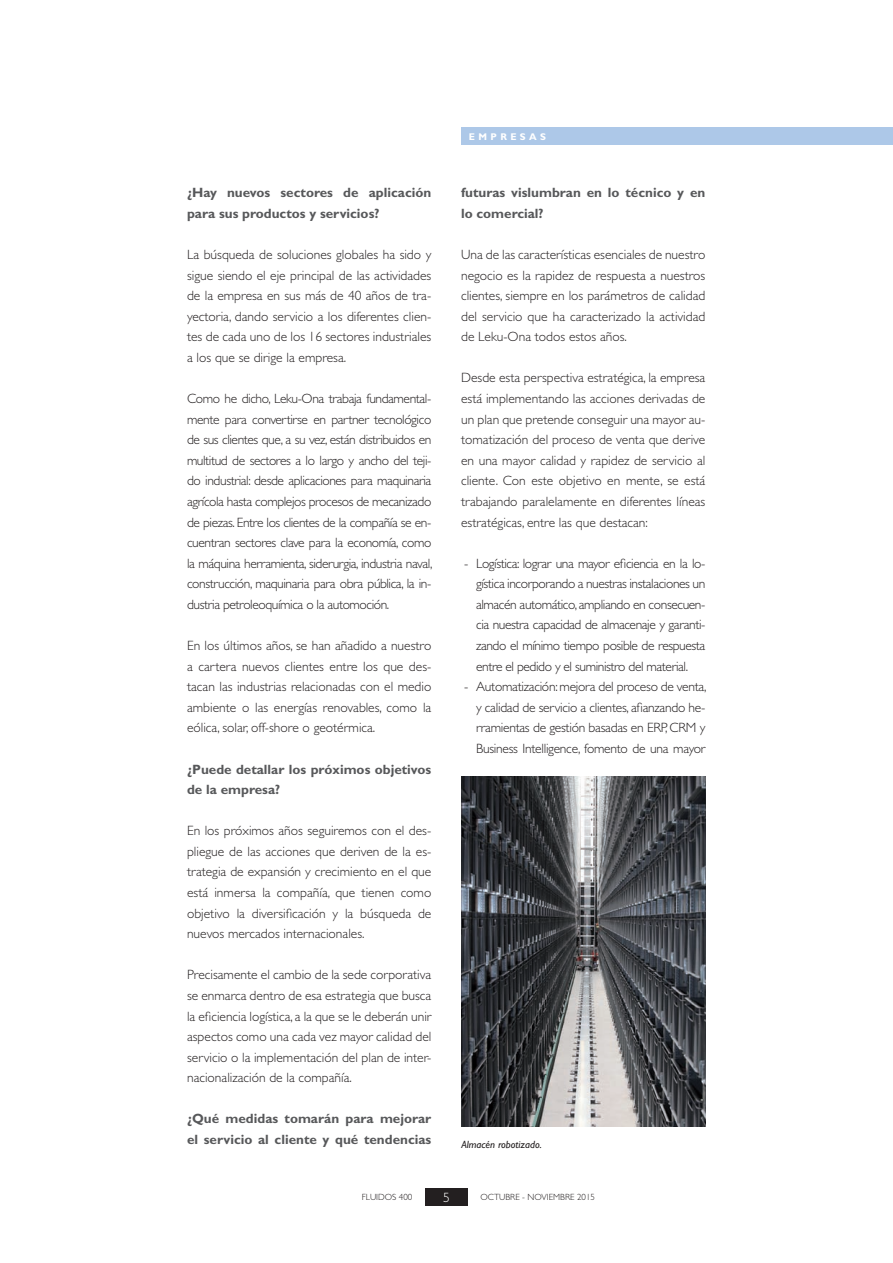
<style>
.page{position:relative;width:893px;height:1263px;background:#fff}
.page>*{position:absolute;margin:0;border:0;box-sizing:border-box;transform-origin:0 0}
.Text_base{font:300 13.5px/20.5px "Gill Sans";color:#231f20;text-align:justify}
.Text_base-2{font:700 13.5px/20.5px "Gill Sans";color:#57585a}
.t1{font:300 13.5px "Gill Sans";color:#fff}
.Peu_de_foto{font:italic 10.5px "Gill Sans";color:#231f20}
.t2{font:700 9.75px "Gill Sans";letter-spacing:.35em;color:#fff}
.t3{font:300 9px "Gill Sans";color:#231f20}
</style>
<div class="page">
<div style="left:425px;top:1188px;width:43px;height:17px;background:#231f20"></div>
<div style="left:461px;top:128px;width:432px;height:17px;background:#adc8e8"></div>
<img style="left:461px;top:777px;width:244px;height:350px">
<p class="Text_base-2" style="left:187px;top:182px;width:246px">¿Hay nuevos sectores de aplicación para sus productos y servicios?</p>
<p class="Text_base" style="left:187px;top:244px;width:246px">La búsqueda de soluciones globales ha sido y sigue siendo el eje principal de las actividades de la empresa en sus más de 40 años de tra&shy;yectoria, dando servicio a los diferentes clien&shy;tes de cada uno de los 16 sectores industriales a los que se dirige la empresa.</p>
<p class="Text_base" style="left:187px;top:388px;width:247px">Como he dicho, Leku-Ona trabaja fundamental&shy;mente para convertirse en partner tecnológico de sus clientes que, a su vez, están distribuidos en multitud de sectores a lo largo y ancho del teji&shy;do industrial: desde aplicaciones para maquinaria agrícola hasta complejos procesos de mecanizado de piezas. Entre los clientes de la compañía se en&shy;cuentran sectores clave para la economía, como la máquina herramienta, siderurgia, industria naval, construcción, maquinaria para obra pública, la in&shy;dustria petroleoquímica o la automoción.</p>
<p class="Text_base" style="left:187px;top:635px;width:246px">En los últimos años, se han añadido a nuestro a cartera nuevos clientes entre los que des&shy;tacan las industrias relacionadas con el medio ambiente o las energías renovables, como la eólica, solar, off-shore o geotérmica.</p>
<p class="Text_base-2" style="left:187px;top:759px;width:246px">¿Puede detallar los próximos objetivos de la empresa?</p>
<p class="Text_base" style="left:187px;top:821px;width:246px">En los próximos años seguiremos con el des&shy;pliegue de las acciones que deriven de la es&shy;trategia de expansión y crecimiento en el que está inmersa la compañía, que tienen como objetivo la diversificación y la búsqueda de nuevos mercados internacionales.</p>
<p class="Text_base" style="left:187px;top:965px;width:246px">Precisamente el cambio de la sede corporativa se enmarca dentro de esa estrategia que busca la eficiencia logística, a la que se le deberán unir aspectos como una cada vez mayor calidad del servicio o la implementación del plan de inter&shy;nacionalización de la compañía.</p>
<p class="Text_base-2" style="left:187px;top:1108px;width:246px">¿Qué medidas tomarán para mejorar el servicio al cliente y qué tendencias</p>
<p class="t2" style="left:469px;top:131px;width:79px">EMPRESAS</p>
<p class="Text_base-2" style="left:461px;top:182px;width:246px">futuras vislumbran en lo técnico y en lo comercial?</p>
<p class="Text_base" style="left:461px;top:244px;width:246px">Una de las características esenciales de nuestro negocio es la rapidez de respuesta a nuestros clientes, siempre en los parámetros de calidad del servicio que ha caracterizado la actividad de Leku-Ona todos estos años.</p>
<p class="Text_base" style="left:461px;top:368px;width:246px">Desde esta perspectiva estratégica, la empresa está implementando las acciones derivadas de un plan que pretende conseguir una mayor au&shy;tomatización del proceso de venta que derive en una mayor calidad y rapidez de servicio al cliente. Con este objetivo en mente, se está trabajando paralelamente en diferentes líneas estratégicas, entre las que destacan:</p>
<p class="Text_base" style="left:476px;top:553px;width:231px;text-indent:-12px">- Logística: lograr una mayor eficiencia en la lo&shy;gística incorporando a nuestras instalaciones un almacén automático, ampliando en consecuen&shy;cia nuestra capacidad de almacenaje y garanti&shy;zando el mínimo tiempo posible de respuesta entre el pedido y el suministro del material.</p>
<p class="Text_base" style="left:476px;top:676px;width:232px;text-indent:-12px">- Automatización: mejora del proceso de venta, y calidad de servicio a clientes, afianzando he&shy;rramientas de gestión basadas en ERP, CRM y Business Intelligence, fomento de una mayor</p>
<p class="Peu_de_foto" style="left:461px;top:1138px;width:82px">Almacén robotizado.</p>
<p class="t3" style="left:362px;top:1192px;width:52px">FLUIDOS 400</p>
<p class="t1" style="left:443px;top:1189px;width:8px">5</p>
<p class="t3" style="left:480px;top:1191px;width:116px">OCTUBRE - NOVIEMBRE 2015</p>
</div>
